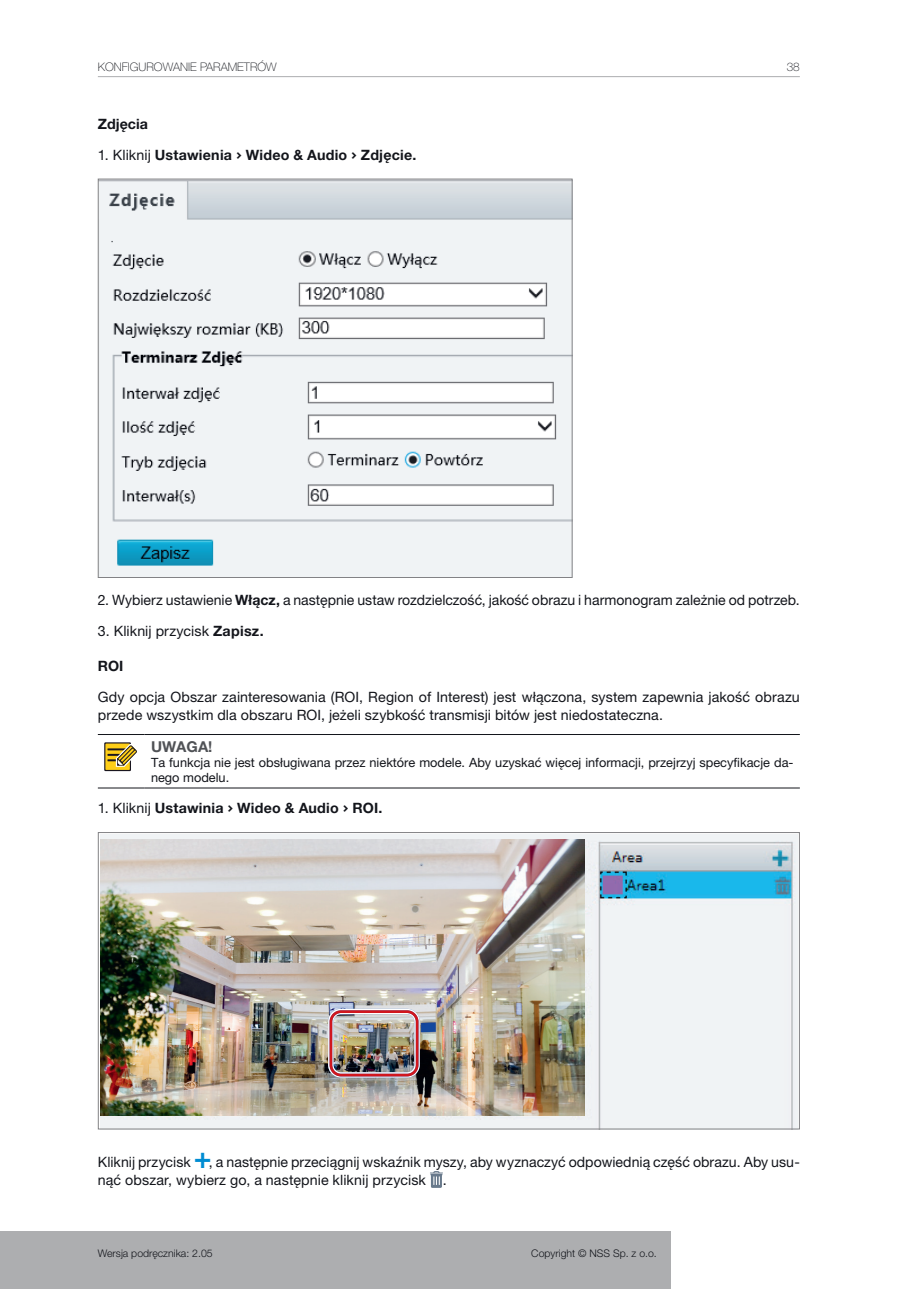
<style>
.page{position:relative;width:919px;height:1289px;background:#fff}
.page>*{position:absolute;margin:0;border:0;box-sizing:border-box;transform-origin:0 0}
.UWAGA{font:700 15px "Helvetica Neue LT Pro";color:#505256}
.t1{font:14.25px/18px "Helvetica Neue LT Pro";letter-spacing:.005em;color:#13151b}
.dzial_w_rozdziale{font:700 14.25px "Helvetica Neue LT Pro";letter-spacing:.015em;color:#13151b}
.Tekst_w_ramce{font:12.75px/15px "Helvetica Neue LT Pro";color:#13151b}
.t2{font:100 11.85px "Helvetica Neue LT Pro";color:#13151b}
.t3{font:300 10.5px "Helvetica Neue LT Pro";color:#13151b}
.s1{font-weight:400}
.s2{font-family:"Nexa";font-weight:800}
.s3{font-weight:700}
.s4{font-weight:500;font-size:30px;color:#008cd2}
</style>
<div class="page">
<div style="left:0;top:1231px;width:670px;height:57px;background:#adaeb0"></div>
<hr style="left:98px;top:76px;width:701px;height:1px;background:#adaeb0">
<hr style="left:98px;top:734px;width:47px;height:1px;background:#13151b">
<hr style="left:145px;top:734px;width:654px;height:1px;background:#13151b">
<hr style="left:98px;top:787px;width:47px;height:1px;background:#13151b">
<hr style="left:145px;top:787px;width:654px;height:1px;background:#13151b">
<svg style="left:430px;top:1171px;width:13px;height:16px"></svg>
<svg style="left:104px;top:742px;width:33px;height:29px"></svg>
<img style="left:100px;top:181px;width:470px;height:395px">
<img style="left:100px;top:834px;width:697px;height:293px">
<img style="left:100px;top:839px;width:484px;height:276px">
<div style="left:328px;top:1008px;width:91px;height:69px;border:5px solid #fff;border-radius:10px"></div>
<div style="left:329px;top:1010px;width:89px;height:66px;border:3px solid #d0171f;border-radius:10px"></div>
<p class="t2" style="left:98px;top:60px;width:180px">KONFIGUROWANIE PARAMETRÓW</p>
<p class="t2" style="left:786px;top:60px;width:15px">38</p>
<p class="dzial_w_rozdziale" style="left:98px;top:115px;width:52px">Zdjęcia</p>
<p class="dzial_w_rozdziale" style="left:98px;top:146px;width:320px"><span class="s1">1. Kliknij</span> Ustawienia <span class="s2">&gt;</span> Wideo &amp; Audio <span class="s2">&gt;</span> Zdjęcie.</p>
<p class="t1" style="left:98px;top:590px;width:703px">2. Wybierz ustawienie <span class="s3">Włącz,</span> a następnie ustaw rozdzielczość, jakość obrazu i harmonogram zależnie od potrzeb.</p>
<p class="t1" style="left:98px;top:621px;width:167px">3. Kliknij przycisk <span class="s3">Zapisz.</span></p>
<p class="dzial_w_rozdziale" style="left:98px;top:657px;width:27px">ROI</p>
<p class="t1" style="left:98px;top:687px;width:703px">Gdy opcja Obszar zainteresowania (ROI, Region of Interest) jest włączona, system zapewnia jakość obrazu przede wszystkim dla obszaru ROI, jeżeli szybkość transmisji bitów jest niedostateczna.</p>
<p class="UWAGA" style="left:151px;top:737px;width:63px">UWAGA!</p>
<p class="Tekst_w_ramce" style="left:151px;top:754px;width:644px">Ta funkcja nie jest obsługiwana przez niektóre modele. Aby uzyskać więcej informacji, przejrzyj specyfikacje da&shy;nego modelu.</p>
<p class="dzial_w_rozdziale" style="left:98px;top:799px;width:286px"><span class="s1">1. Kliknij</span> Ustawinia <span class="s2">&gt;</span> Wideo &amp; Audio <span class="s2">&gt;</span> ROI.</p>
<p class="t1" style="left:98px;top:1152px;width:703px">Kliknij przycisk <span class="s4">+</span>, a następnie przeciągnij wskaźnik myszy, aby wyznaczyć odpowiednią część obrazu. Aby usu&shy;nąć obszar, wybierz go, a następnie kliknij przycisk .</p>
<p class="t3" style="left:98px;top:1246px;width:116px">Wersja podręcznika: 2.05</p>
<p class="t3" style="left:531px;top:1246px;width:127px">Copyright © NSS Sp. z o.o.</p>
</div>
